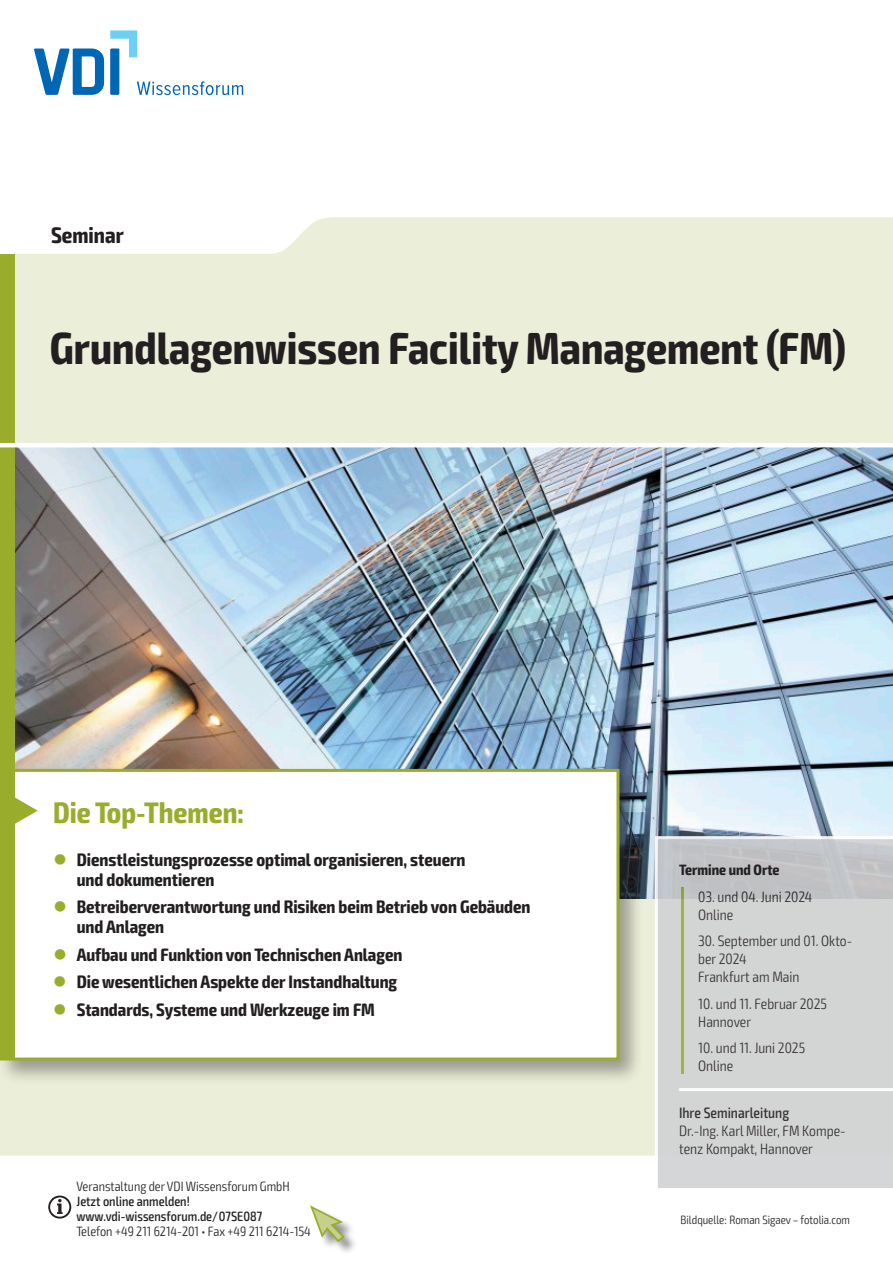
<style>
.page{position:relative;width:893px;height:1263px;background:#fff}
.page>*{position:absolute;margin:0;border:0;box-sizing:border-box;transform-origin:0 0}
.t1{font:700 condensed 45px "Exo 2";color:#231f20}
.t2{font:700 condensed 29.7px "Exo 2";color:#9aac2c}
.t3{font:700 condensed 22.5px "Exo 2";color:#231f20}
.t4{font:700 condensed 18px/19.5px "Exo 2";color:#231f20}
.t5{font:300 condensed 15px/18px "Exo 2";color:#231f20}
.t6{font:500 condensed 15px "Exo 2";color:#231f20}
.t7{font:700 condensed 15px "Exo 2";color:#231f20}
.t8{font:300 condensed 13.5px "Exo 2";color:#231f20}
.t9{font:500 condensed 13.5px/15px "Exo 2";color:#231f20}
.t10{font:300 condensed 12px "Exo 2";color:#231f20}
.s1{color:#9aac2c}
</style>
<div class="page">
<div style="left:0;top:217px;width:893px;height:938px;background:#ebeed8"></div>
<img style="left:14px;top:447px;width:878px;height:451px">
<div style="left:0;top:765px;width:644px;height:320px;background:#231f20;opacity:.4"></div>
<div style="left:2px;top:770px;width:616px;height:289px;background:#fff"></div>
<div style="left:3px;top:772px;width:11px;height:285px;background:#9aac2c"></div>
<div style="left:0;top:769px;width:619px;height:291px;border:3px solid #9aac2c"></div>
<svg style="left:14px;top:796px;width:24px;height:29px"></svg>
<div style="left:0;top:254px;width:14px;height:519px;background:#9aac2c"></div>
<div style="left:311px;top:1206px;width:47px;height:49px;background:#231f20;opacity:.5"></div>
<svg style="left:310px;top:1205px;width:36px;height:38px"></svg>
<hr style="left:0;top:443px;width:893px;height:4px;background:#fff">
<svg style="left:655px;top:836px;width:238px;height:352px;background:#d1d2d1"></svg>
<svg style="left:48px;top:1195px;width:23px;height:23px"></svg>
<svg style="left:34px;top:30px;width:209px;height:65px"></svg>
<p class="t3" style="left:51px;top:221px;width:74px">Seminar</p>
<h1 class="t1" style="left:50px;top:321px;width:797px">Grundlagenwissen Facility Management (FM)</h1>
<h2 class="t2" style="left:53px;top:794px;width:192px">Die Top-Themen:</h2>
<p class="t4" style="left:77px;top:850px;width:390px;text-indent:-23px"><span class="s1">●</span> Dienstleistungsprozesse optimal organisieren, steuern und dokumentieren</p>
<p class="t4" style="left:77px;top:898px;width:455px;text-indent:-23px"><span class="s1">●</span> Betreiberverantwortung und Risiken beim Betrieb von Gebäuden und Anlagen</p>
<p class="t4" style="left:53px;top:945px;width:351px"><span class="s1">●</span> Aufbau und Funktion von Technischen Anlagen</p>
<p class="t4" style="left:53px;top:973px;width:345px"><span class="s1">●</span> Die wesentlichen Aspekte der Instandhaltung</p>
<p class="t4" style="left:53px;top:1000px;width:323px"><span class="s1">●</span> Standards, Systeme und Werkzeuge im FM</p>
<p class="t8" style="left:77px;top:1178px;width:215px">Veranstaltung der VDI Wissensforum GmbH</p>
<p class="t9" style="left:77px;top:1194px;width:187px">Jetzt online anmelden! www.vdi-wissensforum.de/07SE087</p>
<p class="t8" style="left:77px;top:1223px;width:236px">Telefon +49 211 6214-201 • Fax +49 211 6214-154</p>
<p class="t7" style="left:679px;top:861px;width:102px">Termine und Orte</p>
<p class="t5" style="left:698px;top:887px;width:116px">03. und 04. Juni 2024<br>Online</p>
<p class="t5" style="left:698px;top:932px;width:155px">30. September und 01. Okto&shy;ber 2024<br>Frankfurt am Main</p>
<p class="t5" style="left:698px;top:994px;width:130px">10. und 11. Februar 2025<br>Hannover</p>
<p class="t5" style="left:698px;top:1039px;width:108px">10. und 11. Juni 2025<br>Online</p>
<p class="t6" style="left:679px;top:1104px;width:112px">Ihre Seminarleitung</p>
<p class="t5" style="left:679px;top:1122px;width:168px">Dr.-Ing. Karl Miller, FM Kompe&shy;tenz Kompakt, Hannover</p>
<p class="t10" style="left:681px;top:1212px;width:171px">Bildquelle: Roman Sigaev – fotolia.com</p>
</div>
